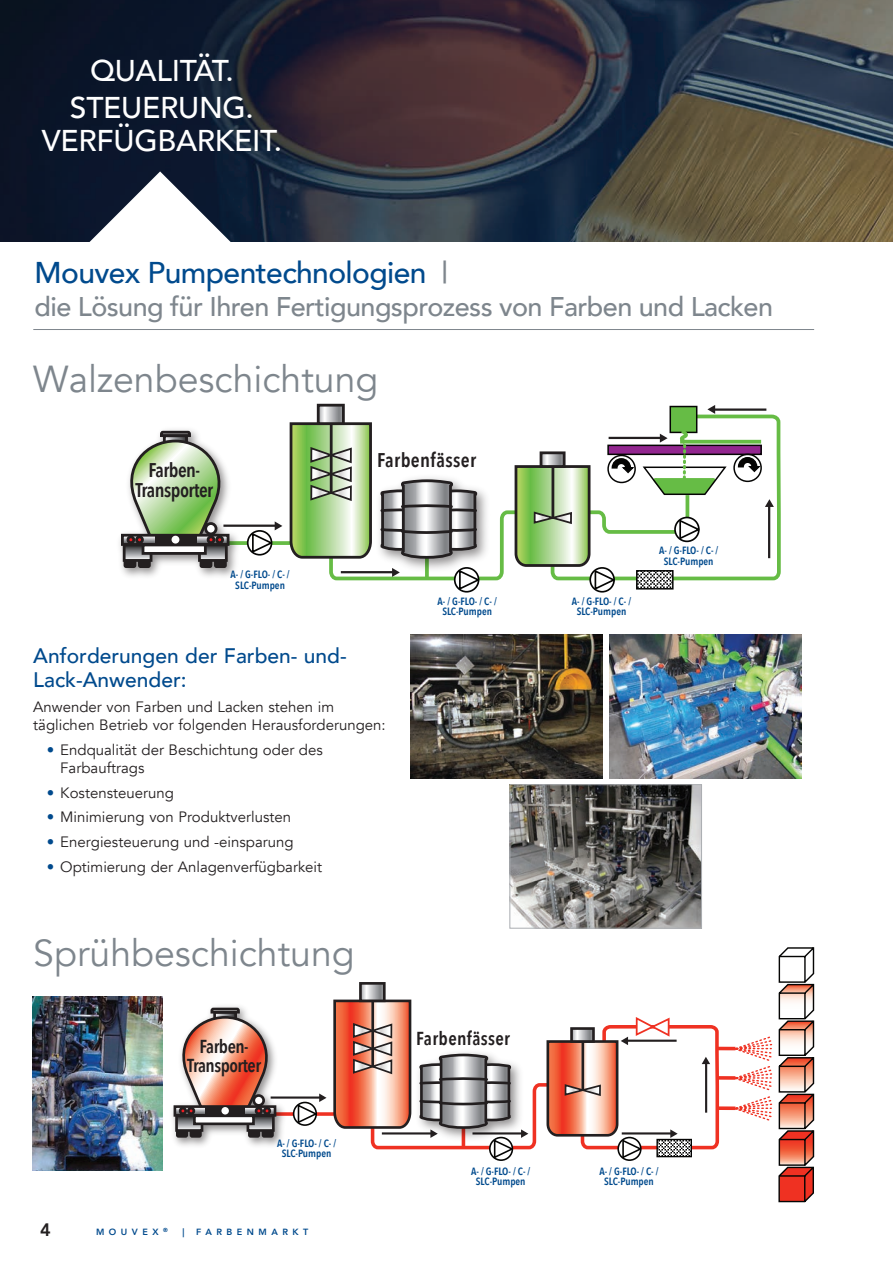
<style>
.page{position:relative;width:893px;height:1263px;background:#fff}
.page>*{position:absolute;margin:0;border:0;box-sizing:border-box;transform-origin:0 0}
.t1{font:37.5px "Avenir";color:#7e868d}
.t2{font:500 30px/36.5px "Avenir";letter-spacing:-.01em;color:#fff;text-align:center}
.t3{font:500 30px "Avenir";letter-spacing:-.02em;color:#004a8d}
.t4{font:500 27px "Avenir";letter-spacing:-.02em;color:#7e868d}
.t5{font:500 21px/24px "Avenir";color:#004a8d}
.t6{font:600 19.8px/19.8px "Avenir Next Condensed";letter-spacing:-.025em;color:#231f20;text-align:center}
.t7{font:600 19.8px "Avenir Next Condensed";letter-spacing:.02em;color:#231f20}
.t8{font:600 18.75px/18.8px "Avenir Next Condensed";letter-spacing:-.025em;color:#231f20;text-align:center}
.t9{font:600 18.75px "Avenir Next Condensed";letter-spacing:.02em;color:#231f20}
.t10{font:800 18px "Avenir";color:#231f20}
.t11{font:15px/18px "Avenir";color:#231f20}
.t12{font:600 10.5px/10.5px "Avenir Next Condensed";color:#004a8d;text-align:center}
.t13{font:800 9px "Avenir";letter-spacing:.5em;color:#004a8d}
.s1{color:#7e868d}
.s2{color:#004a8d}
</style>
<div class="page">
<img style="left:0;top:0;width:893px;height:242px">
<svg style="left:88px;top:171px;width:144px;height:71px"></svg>
<img style="left:32px;top:997px;width:130px;height:174px">
<hr style="left:33px;top:329px;width:781px;height:1px;background:#7e868d">
<img style="left:411px;top:635px;width:191px;height:143px">
<img style="left:609px;top:635px;width:192px;height:143px">
<img style="left:511px;top:786px;width:189px;height:140px">
<div style="left:509px;top:784px;width:193px;height:144px;border:1px solid #abaeb2"></div>
<svg style="left:244px;top:541px;width:44px;height:4px"></svg>
<hr style="left:223px;top:524px;width:56px;height:3px;background:#231f20">
<img style="left:119px;top:524px;width:125px;height:53px">
<div style="left:124px;top:538px;width:12px;height:30px;background:#231f20;border-radius:3px"></div>
<div style="left:138px;top:538px;width:13px;height:30px;background:#231f20;border-radius:3px"></div>
<div style="left:200px;top:538px;width:12px;height:30px;background:#231f20;border-radius:3px"></div>
<div style="left:214px;top:538px;width:13px;height:30px;background:#231f20;border-radius:3px"></div>
<div style="left:121px;top:534px;width:108px;height:12px;border:3px solid #231f20"></div>
<svg style="left:119px;top:429px;width:110px;height:114px"></svg>
<div style="left:215px;top:535px;width:9px;height:9px;border:3px solid #231f20;border-radius:50%"></div>
<svg style="left:127px;top:547px;width:21px;height:11px"></svg>
<div style="left:123px;top:543px;width:29px;height:19px;border:3px solid #231f20"></div>
<svg style="left:202px;top:547px;width:22px;height:11px"></svg>
<div style="left:198px;top:543px;width:30px;height:19px;border:3px solid #231f20"></div>
<div style="left:155px;top:536px;width:42px;height:15px;background:#231f20"></div>
<div style="left:143px;top:545px;width:62px;height:8px;background:#fff"></div>
<div style="left:142px;top:544px;width:65px;height:11px;border:3px solid #231f20"></div>
<div style="left:172px;top:536px;width:7px;height:8px;background:#fff;border-radius:50%"></div>
<div style="left:206px;top:523px;width:10px;height:11px;background:#fff;border-radius:50%"></div>
<div style="left:204px;top:522px;width:13px;height:13px;border:3px solid #231f20;border-radius:50%"></div>
<div style="left:247px;top:530px;width:25px;height:26px;border:2px solid #050504;border-radius:50%"></div>
<svg style="left:251px;top:521px;width:31px;height:33px"></svg>
<div style="left:454px;top:567px;width:25px;height:26px;border:2px solid #050504;border-radius:50%"></div>
<div style="left:589px;top:567px;width:26px;height:26px;border:2px solid #050504;border-radius:50%"></div>
<div style="left:317px;top:404px;width:28px;height:21px;border:3px solid #231f20"></div>
<svg style="left:288px;top:405px;width:493px;height:186px"></svg>
<svg style="left:290px;top:1112px;width:42px;height:4px"></svg>
<hr style="left:271px;top:1096px;width:52px;height:3px;background:#231f20">
<img style="left:172px;top:1096px;width:118px;height:50px">
<div style="left:176px;top:1109px;width:12px;height:29px;background:#231f20;border-radius:2px"></div>
<div style="left:190px;top:1109px;width:12px;height:29px;background:#231f20;border-radius:2px"></div>
<div style="left:248px;top:1109px;width:12px;height:29px;background:#231f20;border-radius:2px"></div>
<div style="left:262px;top:1109px;width:12px;height:29px;background:#231f20;border-radius:2px"></div>
<div style="left:174px;top:1105px;width:102px;height:12px;border:3px solid #231f20"></div>
<svg style="left:172px;top:1006px;width:104px;height:108px"></svg>
<div style="left:263px;top:1107px;width:8px;height:8px;border:3px solid #231f20;border-radius:50%"></div>
<svg style="left:179px;top:1118px;width:20px;height:10px"></svg>
<div style="left:175px;top:1114px;width:28px;height:18px;border:3px solid #231f20"></div>
<svg style="left:251px;top:1118px;width:20px;height:10px"></svg>
<div style="left:247px;top:1114px;width:28px;height:18px;border:3px solid #231f20"></div>
<div style="left:205px;top:1107px;width:40px;height:14px;background:#231f20"></div>
<div style="left:194px;top:1116px;width:59px;height:8px;background:#fff"></div>
<div style="left:193px;top:1114px;width:62px;height:11px;border:3px solid #231f20"></div>
<div style="left:221px;top:1107px;width:8px;height:7px;background:#fff;border-radius:50%"></div>
<div style="left:254px;top:1095px;width:10px;height:10px;background:#fff;border-radius:50%"></div>
<div style="left:252px;top:1094px;width:13px;height:13px;border:3px solid #231f20;border-radius:50%"></div>
<div style="left:293px;top:1102px;width:24px;height:24px;border:2px solid #050504;border-radius:50%"></div>
<svg style="left:296px;top:1093px;width:30px;height:32px"></svg>
<div style="left:489px;top:1137px;width:24px;height:24px;border:2px solid #050504;border-radius:50%"></div>
<div style="left:617px;top:1137px;width:25px;height:24px;border:2px solid #050504;border-radius:50%"></div>
<svg style="left:363px;top:986px;width:19px;height:12px"></svg>
<div style="left:359px;top:982px;width:27px;height:20px;border:3px solid #231f20"></div>
<svg style="left:332px;top:998px;width:389px;height:162px"></svg>
<hr style="left:581px;top:1032px;width:3px;height:58px;background:#231f20">
<svg style="left:574px;top:1031px;width:17px;height:8px"></svg>
<div style="left:570px;top:1027px;width:25px;height:16px;border:3px solid #231f20"></div>
<svg style="left:658px;top:1141px;width:32px;height:14px"></svg>
<div style="left:656px;top:1139px;width:36px;height:18px;border:1px solid #050504"></div>
<svg style="left:716px;top:1076px;width:17px;height:4px"></svg>
<svg style="left:716px;top:1106px;width:17px;height:4px"></svg>
<hr style="left:716px;top:1047px;width:19px;height:3px;background:#ef3122">
<svg style="left:733px;top:947px;width:82px;height:256px"></svg>
<h2 class="t2" style="left:70px;top:51px;width:185px">QUALITÄT.<br>STEUERUNG.</h2>
<h2 class="t2" style="left:42px;top:120px;width:242px">VERFÜGBARKEIT.</h2>
<h2 class="t3" style="left:35px;top:246px;width:415px">Mouvex Pumpentechnologien <span class="s1">|</span></h2>
<h3 class="t4" style="left:35px;top:283px;width:740px">die Lösung für Ihren Fertigungsprozess von Farben und Lacken</h3>
<h1 class="t1" style="left:33px;top:357px;width:347px">Walzenbeschichtung</h1>
<h3 class="t6" style="left:135px;top:460px;width:79px">Farben-<br>Transporter</h3>
<p class="t12" style="left:231px;top:569px;width:61px">A- / G-FLO- / C- /<br>SLC-Pumpen</p>
<h3 class="t7" style="left:377px;top:443px;width:101px">Farbenfässer</h3>
<p class="t12" style="left:438px;top:596px;width:61px">A- / G-FLO- / C- /<br>SLC-Pumpen</p>
<p class="t12" style="left:572px;top:596px;width:61px">A- / G-FLO- / C- /<br>SLC-Pumpen</p>
<h3 class="t5" style="left:33px;top:643px;width:315px">Anforderungen der Farben- und-<br>Lack-Anwender:</h3>
<p class="t11" style="left:33px;top:698px;width:354px">Anwender von Farben und Lacken stehen im täglichen Betrieb vor folgenden Herausforderungen:</p>
<p class="t11" style="left:60px;top:741px;width:264px;text-indent:-14px"><span class="s2">•</span> Endqualität der Beschichtung oder des<br>Farbauftrags</p>
<p class="t11" style="left:47px;top:784px;width:129px"><span class="s2">•</span> Kostensteuerung</p>
<p class="t11" style="left:47px;top:808px;width:246px"><span class="s2">•</span> Minimierung von Produktverlusten</p>
<p class="t11" style="left:47px;top:833px;width:248px"><span class="s2">•</span> Energiesteuerung und -einsparung</p>
<p class="t11" style="left:47px;top:858px;width:277px"><span class="s2">•</span> Optimierung der Anlagenverfügbarkeit</p>
<h1 class="t1" style="left:33px;top:931px;width:323px">Sprühbeschichtung</h1>
<p class="t8" style="left:187px;top:1036px;width:75px">Farben-<br>Transporter</p>
<p class="t12" style="left:277px;top:1137px;width:61px">A- / G-FLO- / C- /<br>SLC-Pumpen</p>
<p class="t9" style="left:416px;top:1022px;width:95px">Farbenfässer</p>
<p class="t12" style="left:659px;top:545px;width:61px">A- / G-FLO- / C- /<br>SLC-Pumpen</p>
<p class="t10" style="left:40px;top:1216px;width:12px">4</p>
<p class="t13" style="left:183px;top:1225px;width:3px">|</p>
<p class="t13" style="left:196px;top:1225px;width:114px">FARBENMARKT</p>
<p class="t13" style="left:96px;top:1225px;width:73px">MOUVEX <sup>®</sup></p>
<p class="t12" style="left:471px;top:1165px;width:61px">A- / G-FLO- / C- /<br>SLC-Pumpen</p>
<p class="t12" style="left:599px;top:1165px;width:61px">A- / G-FLO- / C- /<br>SLC-Pumpen</p>
</div>
